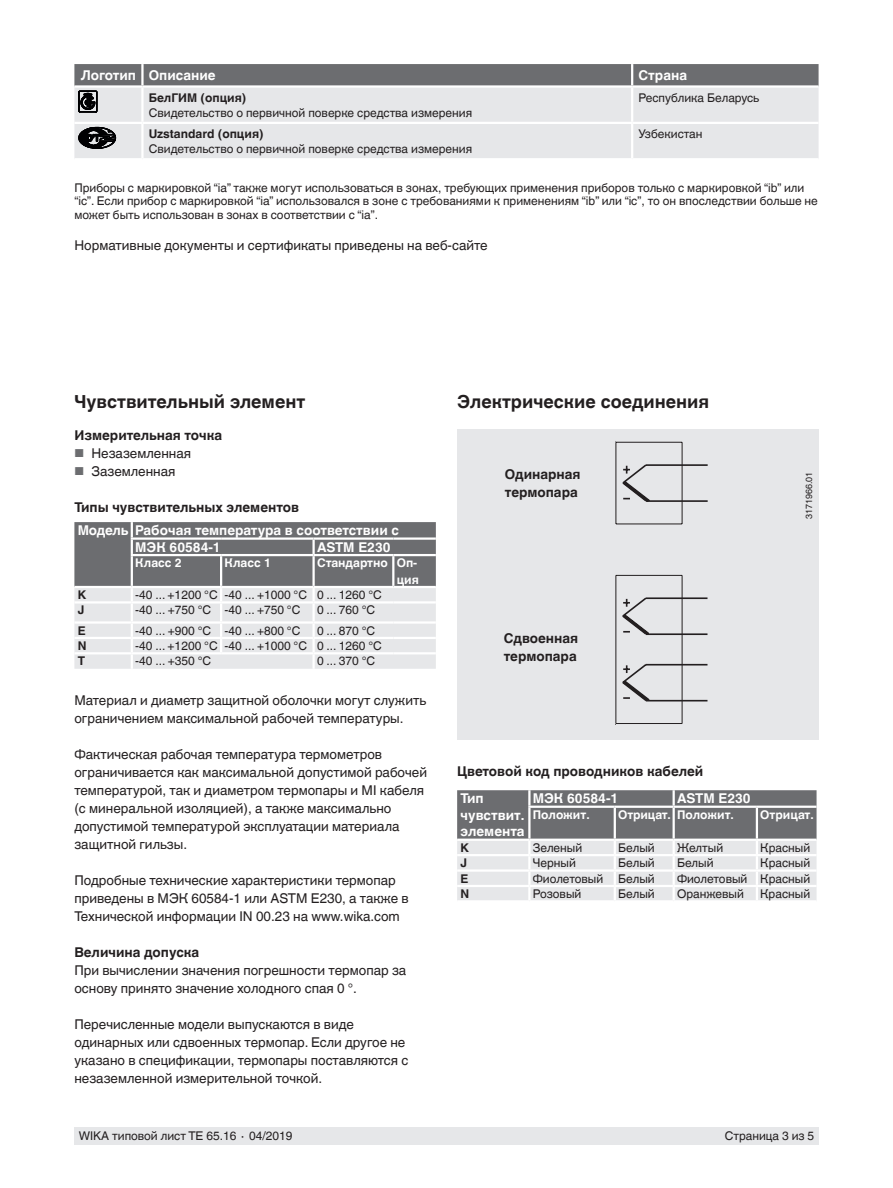
<style>
.page{position:relative;width:893px;height:1188px;background:#fff}
.page>*{position:absolute;margin:0;border:0;box-sizing:border-box;transform-origin:0 0}
.t1{font:700 18px "Helvetica World";color:#231f20}
.t2{font:13.5px/18px "Helvetica World";color:#231f20}
.t3{font:700 13.5px/18px "Helvetica World";color:#231f20}
.t4{font:700 13.5px/16.5px "Helvetica World";color:#fff}
.t5{font:12px/13.5px "Helvetica World";color:#231f20}
.t6{font:700 12px/16.5px "Helvetica World";color:#fff;text-align:right}
.t7{font:700 12px "Helvetica World";color:#231f20}
.t8{font:9px "Helvetica World";color:#231f20}
.s1{font-size:11.55px;color:#6c6d70}
</style>
<div class="page">
<div style="left:74px;top:1128px;width:745px;height:17px;background:#e6e7e9"></div>
<div style="left:457px;top:429px;width:362px;height:310px;background:#e6e7e9"></div>
<hr style="left:615px;top:442px;width:1px;height:82px;background:#231f20">
<hr style="left:682px;top:442px;width:1px;height:82px;background:#231f20">
<hr style="left:615px;top:575px;width:1px;height:149px;background:#231f20">
<hr style="left:682px;top:575px;width:1px;height:149px;background:#231f20">
<hr style="left:616px;top:442px;width:66px;height:1px;background:#231f20">
<hr style="left:616px;top:523px;width:66px;height:1px;background:#231f20">
<hr style="left:616px;top:575px;width:66px;height:1px;background:#231f20">
<hr style="left:616px;top:723px;width:66px;height:1px;background:#231f20">
<svg style="left:621px;top:463px;width:87px;height:240px"></svg>
<div style="left:74px;top:113px;width:745px;height:45px;background:#e6e7e9"></div>
<hr style="left:141px;top:88px;width:3px;height:34px;background:#fff">
<hr style="left:631px;top:88px;width:2px;height:34px;background:#fff">
<hr style="left:142px;top:122px;width:490px;height:2px;background:#fff">
<hr style="left:632px;top:122px;width:187px;height:2px;background:#fff">
<hr style="left:74px;top:122px;width:68px;height:2px;background:#fff">
<hr style="left:141px;top:124px;width:3px;height:34px;background:#fff">
<hr style="left:631px;top:124px;width:2px;height:34px;background:#fff">
<svg style="left:74px;top:64px;width:745px;height:49px;background:#b0b1b3"></svg>
<svg style="left:79px;top:127px;width:37px;height:22px"></svg>
<svg style="left:74px;top:522px;width:362px;height:147px;background:#b7b8ba"></svg>
<hr style="left:221px;top:652px;width:93px;height:2px;background:#fff">
<hr style="left:312px;top:654px;width:3px;height:15px;background:#fff">
<svg style="left:457px;top:790px;width:359px;height:110px;background:#b6b7b9"></svg>
<p class="t4" style="left:81px;top:67px;width:136px">Логотип Описание</p>
<p class="t4" style="left:638px;top:67px;width:50px">Страна</p>
<p class="t7" style="left:149px;top:90px;width:99px">БелГИМ (опция)</p>
<p class="t5" style="left:149px;top:106px;width:325px">Свидетельство о первичной поверке средства измерения</p>
<p class="t5" style="left:639px;top:91px;width:122px">Республика Беларусь</p>
<p class="t7" style="left:149px;top:127px;width:116px">Uzstandard (опция)</p>
<p class="t5" style="left:149px;top:142px;width:325px">Свидетельство о первичной поверке средства измерения</p>
<p class="t5" style="left:639px;top:127px;width:65px">Узбекистан</p>
<p class="t5" style="left:74px;top:181px;width:745px">Приборы с маркировкой “ia” также могут использоваться в зонах, требующих применения приборов только с маркировкой “ib” или “ic”. Если прибор с маркировкой “ia” использовался в зоне с требованиями к применениям “ib” или “ic”, то он впоследствии больше не может быть использован в зонах в соответствии с “ia”.</p>
<p class="t2" style="left:74px;top:237px;width:415px">Нормативные документы и сертификаты приведены на веб-сайте</p>
<h1 class="t1" style="left:74px;top:392px;width:232px">Чувствительный элемент</h1>
<p class="t3" style="left:74px;top:426px;width:149px">Измерительная точка</p>
<p class="t2" style="left:74px;top:444px;width:118px"><span class="s1">■</span> Незаземленная</p>
<p class="t2" style="left:74px;top:462px;width:103px"><span class="s1">■</span> Заземленная</p>
<p class="t3" style="left:74px;top:498px;width:226px">Типы чувствительных элементов</p>
<p class="t4" style="left:135px;top:522px;width:265px;text-indent:-57px">Модель Рабочая температура в соответствии с<br>МЭК 60584-1</p>
<p class="t4" style="left:317px;top:539px;width:75px">ASTM E230</p>
<p class="t6" style="left:135px;top:555px;width:48px">Класс 2</p>
<p class="t6" style="left:225px;top:555px;width:48px">Класс 1</p>
<p class="t6" style="left:317px;top:555px;width:103px">Стандартно Оп&shy;ция</p>
<p class="t7" style="left:78px;top:588px;width:10px">K</p>
<p class="t5" style="left:135px;top:588px;width:248px">-40 ... +1200 °C -40 ... +1000 °C 0 ... 1260 °C</p>
<p class="t7" style="left:78px;top:603px;width:8px">J</p>
<p class="t5" style="left:135px;top:604px;width:167px">-40 ... +750 °C -40 ... +750 °C</p>
<p class="t5" style="left:317px;top:604px;width:60px">0 ... 760 °C</p>
<p class="t7" style="left:78px;top:623px;width:9px">E</p>
<p class="t5" style="left:135px;top:624px;width:167px">-40 ... +900 °C -40 ... +800 °C</p>
<p class="t5" style="left:317px;top:624px;width:60px">0 ... 870 °C</p>
<p class="t7" style="left:78px;top:639px;width:10px">N</p>
<p class="t5" style="left:135px;top:639px;width:248px">-40 ... +1200 °C -40 ... +1000 °C 0 ... 1260 °C</p>
<p class="t7" style="left:78px;top:654px;width:9px">T</p>
<p class="t5" style="left:135px;top:654px;width:77px">-40 ... +350 °C</p>
<p class="t5" style="left:317px;top:654px;width:60px">0 ... 370 °C</p>
<p class="t2" style="left:74px;top:691px;width:353px">Материал и диаметр защитной оболочки могут служить ограничением максимальной рабочей температуры.</p>
<p class="t2" style="left:74px;top:745px;width:354px">Фактическая рабочая температура термометров ограничивается как максимальной допустимой рабочей температурой, так и диаметром термопары и MI кабеля (с минеральной изоляцией), а также максимально допустимой температурой эксплуатации материала защитной гильзы.</p>
<p class="t2" style="left:74px;top:871px;width:336px">Подробные технические характеристики термопар приведены в МЭК 60584-1 или ASTM E230, а также в<br>Технической информации IN 00.23 на www.wika.com</p>
<p class="t3" style="left:74px;top:943px;width:126px">Величина допуска</p>
<p class="t2" style="left:74px;top:961px;width:333px">При вычислении значения погрешности термопар за основу принято значение холодного спая 0 °.</p>
<p class="t2" style="left:74px;top:1015px;width:335px">Перечисленные модели выпускаются в виде одинарных или сдвоенных термопар. Если другое не указано в спецификации, термопары поставляются с незаземленной измерительной точкой.</p>
<h1 class="t1" style="left:457px;top:392px;width:254px">Электрические соединения</h1>
<p class="t3" style="left:505px;top:465px;width:77px">Одинарная термопара</p>
<p class="t3" style="left:504px;top:630px;width:76px">Сдвоенная термопара</p>
<p class="t3" style="left:457px;top:762px;width:248px">Цветовой код проводников кабелей</p>
<p class="t8" style="left:804px;top:519px;width:49px;rotate:-90deg">3171966.01</p>
<p class="t4" style="left:461px;top:790px;width:66px">Тип чувствит. элемента</p>
<p class="t4" style="left:533px;top:790px;width:87px">МЭК 60584-1</p>
<p class="t4" style="left:677px;top:790px;width:75px">ASTM E230</p>
<p class="t6" style="left:533px;top:806px;width:58px">Положит.</p>
<p class="t6" style="left:618px;top:806px;width:117px">Отрицат. Положит.</p>
<p class="t6" style="left:760px;top:806px;width:55px">Отрицат.</p>
<p class="t7" style="left:461px;top:841px;width:10px">K</p>
<p class="t5" style="left:533px;top:841px;width:51px">Зеленый</p>
<p class="t5" style="left:618px;top:841px;width:38px">Белый</p>
<p class="t5" style="left:677px;top:841px;width:48px">Желтый</p>
<p class="t5" style="left:760px;top:841px;width:51px">Красный</p>
<p class="t7" style="left:460px;top:856px;width:8px">J</p>
<p class="t5" style="left:533px;top:856px;width:45px">Черный</p>
<p class="t5" style="left:618px;top:856px;width:38px">Белый</p>
<p class="t5" style="left:677px;top:856px;width:38px">Белый</p>
<p class="t5" style="left:760px;top:856px;width:51px">Красный</p>
<p class="t7" style="left:460px;top:871px;width:9px">E</p>
<p class="t5" style="left:533px;top:872px;width:123px">Фиолетовый Белый</p>
<p class="t5" style="left:677px;top:872px;width:135px">Фиолетовый Красный</p>
<p class="t7" style="left:460px;top:887px;width:10px">N</p>
<p class="t5" style="left:533px;top:887px;width:50px">Розовый</p>
<p class="t5" style="left:618px;top:887px;width:38px">Белый</p>
<p class="t5" style="left:677px;top:887px;width:68px">Оранжевый</p>
<p class="t5" style="left:760px;top:887px;width:51px">Красный</p>
<p class="t5" style="left:79px;top:1130px;width:215px">WIKA типовой лист TE 65.16 ∙ 04/2019</p>
<p class="t5" style="left:725px;top:1130px;width:91px">Страница 3 из 5</p>
</div>
